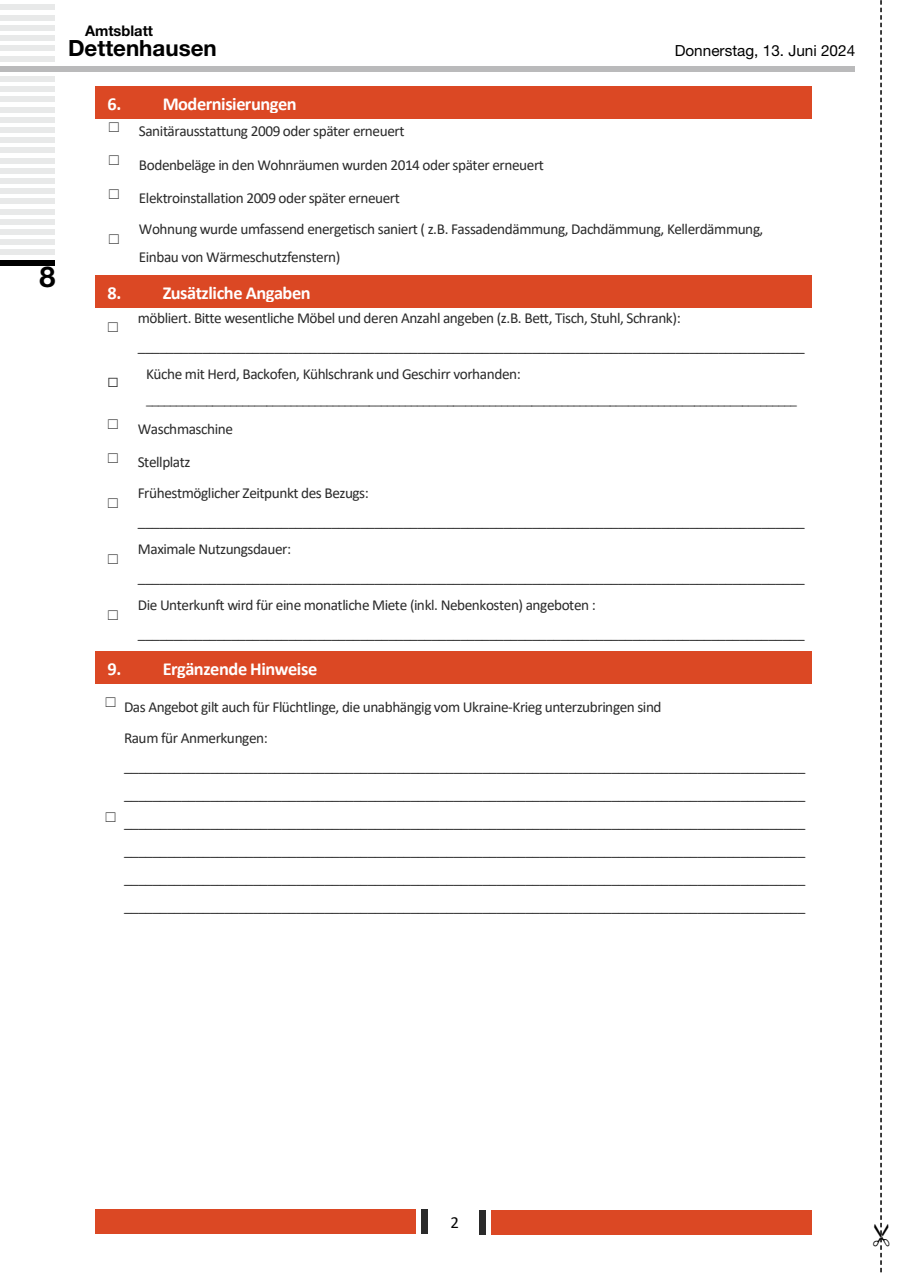
<style>
.page{position:relative;width:902px;height:1280px;background:#fff}
.page>*{position:absolute;margin:0;border:0;box-sizing:border-box;transform-origin:0 0}
.t1{font:700 28.8px "Helvetica Neue LT Pro";color:#000}
.t2{font:700 22.35px "Helvetica Neue LT Pro";color:#000}
.t3{font:700 18.3px "Calibri";letter-spacing:-.025em;color:#fff}
.t4{font:16.95px "Calibri";color:#030303}
.t5{font:15.3px/28px "Calibri";letter-spacing:-.03em;color:#2a2a2a}
.t6{font:15.3px "Helvetica Neue LT Pro";color:#000}
.t7{font:700 14.7px "Helvetica Neue LT Pro";color:#000}
.t8{font:13.05px "Calibri";color:#2a2a2a}
.t9{font:13.05px "MS Gothic";color:#2a2a2a}
</style>
<div class="page">
<div style="left:0;top:5px;width:55px;height:5px;background:#e8e9e9"></div>
<div style="left:0;top:15px;width:55px;height:5px;background:#e8e9e9"></div>
<div style="left:0;top:25px;width:55px;height:5px;background:#e8e9e9"></div>
<div style="left:0;top:35px;width:55px;height:6px;background:#e8e9e9"></div>
<div style="left:0;top:46px;width:55px;height:5px;background:#e8e9e9"></div>
<div style="left:0;top:56px;width:55px;height:5px;background:#e8e9e9"></div>
<div style="left:0;top:66px;width:855px;height:5px;background:#bababb"></div>
<div style="left:0;top:76px;width:55px;height:5px;background:#e8e9e9"></div>
<div style="left:0;top:86px;width:55px;height:6px;background:#e8e9e9"></div>
<div style="left:0;top:97px;width:55px;height:5px;background:#e8e9e9"></div>
<div style="left:0;top:107px;width:55px;height:5px;background:#e8e9e9"></div>
<div style="left:0;top:117px;width:55px;height:5px;background:#e8e9e9"></div>
<div style="left:0;top:127px;width:55px;height:5px;background:#e8e9e9"></div>
<div style="left:0;top:138px;width:55px;height:5px;background:#e8e9e9"></div>
<div style="left:0;top:148px;width:55px;height:5px;background:#e8e9e9"></div>
<div style="left:0;top:158px;width:55px;height:5px;background:#e8e9e9"></div>
<div style="left:0;top:168px;width:55px;height:5px;background:#e8e9e9"></div>
<div style="left:0;top:178px;width:55px;height:5px;background:#e8e9e9"></div>
<div style="left:0;top:189px;width:55px;height:5px;background:#e8e9e9"></div>
<div style="left:0;top:199px;width:55px;height:5px;background:#e8e9e9"></div>
<div style="left:0;top:209px;width:55px;height:5px;background:#e8e9e9"></div>
<div style="left:0;top:219px;width:55px;height:6px;background:#e8e9e9"></div>
<div style="left:0;top:229px;width:55px;height:6px;background:#e8e9e9"></div>
<div style="left:0;top:240px;width:55px;height:5px;background:#e8e9e9"></div>
<div style="left:0;top:250px;width:55px;height:5px;background:#e8e9e9"></div>
<div style="left:0;top:260px;width:55px;height:5px;background:#000"></div>
<div style="left:491px;top:1210px;width:320px;height:24px;background:#db4824"></div>
<div style="left:479px;top:1210px;width:7px;height:24px;background:#2a2a2a"></div>
<div style="left:96px;top:1209px;width:320px;height:25px;background:#db4824"></div>
<div style="left:421px;top:1209px;width:6px;height:25px;background:#2a2a2a"></div>
<div style="left:96px;top:86px;width:716px;height:32px;background:#db4824"></div>
<div style="left:96px;top:275px;width:716px;height:33px;background:#db4824"></div>
<div style="left:96px;top:651px;width:716px;height:33px;background:#db4824"></div>
<svg style="left:880px;top:0;width:2px;height:1272px"></svg>
<p class="t7" style="left:85px;top:21px;width:69px">Amtsblatt</p>
<h2 class="t2" style="left:68px;top:34px;width:150px">Dettenhausen</h2>
<p class="t6" style="left:674px;top:41px;width:182px">Donnerstag, 13. Juni 2024</p>
<h1 class="t1" style="left:40px;top:259px;width:17px">8</h1>
<p class="t3" style="left:108px;top:90px;width:191px">6. Modernisierungen</p>
<p class="t5" style="left:107px;top:116px;width:298px"><sup>☐</sup> Sanitärausstattung 2009 oder später erneuert</p>
<p class="t5" style="left:107px;top:150px;width:438px"><sup>☐</sup> Bodenbeläge in den Wohnräumen wurden 2014 oder später erneuert</p>
<p class="t5" style="left:107px;top:184px;width:294px"><sup>☐</sup> Elektroinstallation 2009 oder später erneuert</p>
<p class="t9" style="left:107px;top:233px;width:15px">☐</p>
<p class="t5" style="left:139px;top:215px;width:626px">Wohnung wurde umfassend energetisch saniert ( z.B. Fassadendämmung, Dachdämmung, Kellerdämmung,<br>Einbau von Wärmeschutzfenstern)</p>
<p class="t3" style="left:108px;top:280px;width:205px">8. Zusätzliche Angaben</p>
<p class="t9" style="left:106px;top:321px;width:15px">☐</p>
<p class="t5" style="left:138px;top:303px;width:668px">möbliert. Bitte wesentliche Möbel und deren Anzahl angeben (z.B. Bett, Tisch, Stuhl, Schrank): _____________________________________________________________________________________________</p>
<p class="t5" style="left:146px;top:359px;width:376px">Küche mit Herd, Backofen, Kühlschrank und Geschirr vorhanden:</p>
<p class="t8" style="left:146px;top:391px;width:652px">____________________________________________________________________________________________________________</p>
<p class="t5" style="left:106px;top:411px;width:128px;line-height:33.6px"><sup>☐</sup> Waschmaschine <sup>☐</sup> Stellplatz</p>
<p class="t9" style="left:106px;top:496px;width:15px">☐</p>
<p class="t5" style="left:138px;top:479px;width:668px">Frühestmöglicher Zeitpunkt des Bezugs: _____________________________________________________________________________________________</p>
<p class="t9" style="left:106px;top:552px;width:15px">☐</p>
<p class="t5" style="left:138px;top:535px;width:668px">Maximale Nutzungsdauer: _____________________________________________________________________________________________</p>
<p class="t9" style="left:106px;top:609px;width:15px">☐</p>
<p class="t5" style="left:138px;top:591px;width:668px">Die Unterkunft wird für eine monatliche Miete (inkl. Nebenkosten) angeboten : _____________________________________________________________________________________________</p>
<p class="t3" style="left:108px;top:656px;width:211px">9. Ergänzende Hinweise</p>
<p class="t5" style="left:104px;top:692px;width:559px"><sup>☐</sup> Das Angebot gilt auch für Flüchtlinge, die unabhängig vom Ukraine-Krieg unterzubringen sind</p>
<p class="t9" style="left:104px;top:811px;width:15px">☐</p>
<p class="t5" style="left:124px;top:723px;width:682px">Raum für Anmerkungen: _______________________________________________________________________________________________ _______________________________________________________________________________________________ _______________________________________________________________________________________________ _______________________________________________________________________________________________ _______________________________________________________________________________________________ _______________________________________________________________________________________________</p>
<p class="t4" style="left:450px;top:1210px;width:10px">2</p>
</div>
